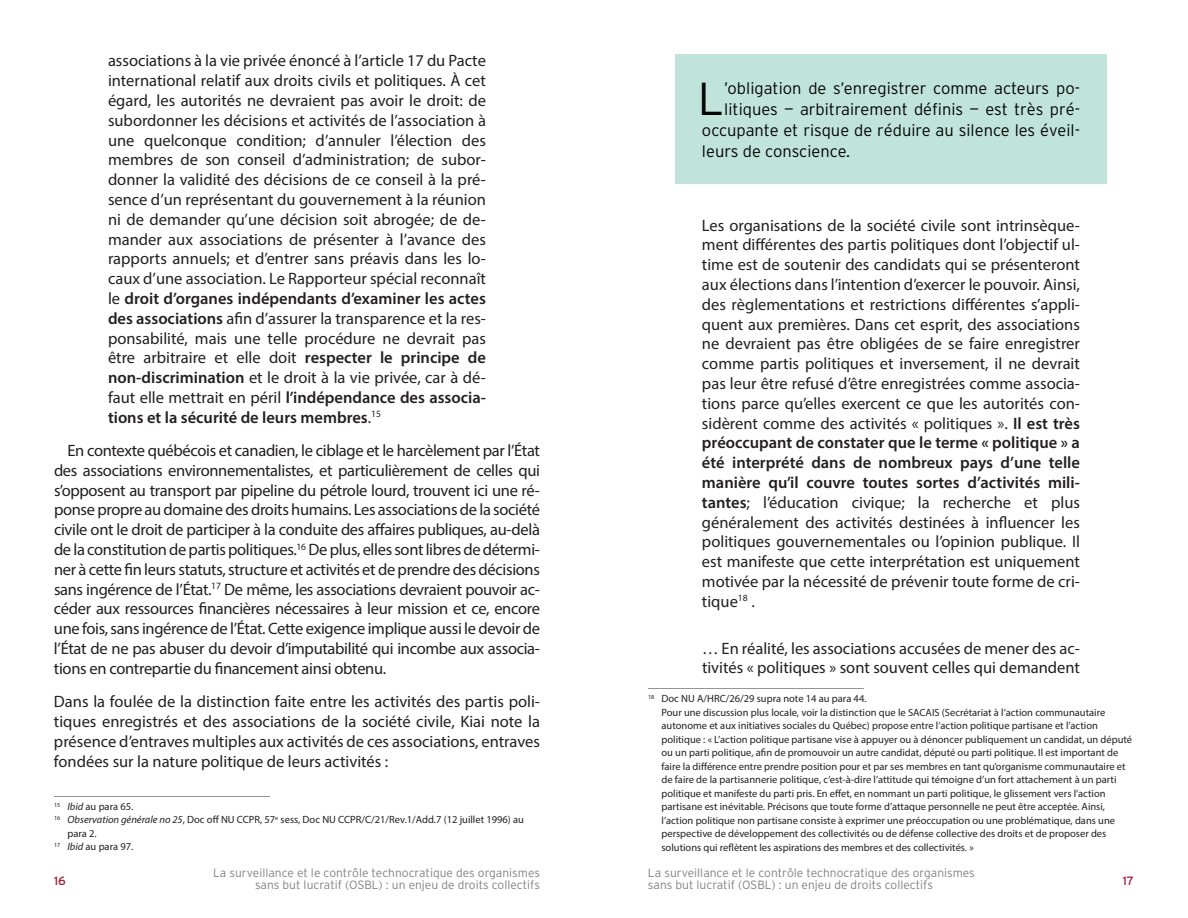
<style>
.page{position:relative;width:1188px;height:918px;background:#fff}
.page>*{position:absolute;margin:0;border:0;box-sizing:border-box;transform-origin:0 0}
.t1{font:300 46.2px "Interstate";color:#040503}
.t2{font:16.5px/19.8px "Myriad Pro";color:#231f20;text-align:justify}
.t3{font:300 16.5px "Interstate";color:#040503}
.t4{font:300 12px/12px "Interstate";color:#808285;text-align:right}
.t5{font:12px "Interstate";color:#9d1b32}
.t6{font:10.5px/13.5px "Myriad Pro";color:#231f20}
.s1{font-weight:600}
.s2{font-style:italic}
</style>
<div class="page">
<div style="left:675px;top:54px;width:432px;height:130px;background:#c0e3da"></div>
<hr style="left:648px;top:688px;width:216px;height:1px;background:#939598">
<hr style="left:54px;top:796px;width:216px;height:1px;background:#939598">
<p class="t2" style="left:108px;top:51px;width:380px">associations à la vie privée énoncé à l’article 17 du Pacte international relatif aux droits civils et politiques. À cet égard, les autorités ne devraient pas avoir le droit: de subordonner les décisions et activités de l’association à une quelconque condition; d’annuler l’élection des membres de son conseil d’administration; de subor&shy;donner la validité des décisions de ce conseil à la pré&shy;sence d’un représentant du gouvernement à la réunion ni de demander qu’une décision soit abrogée; de de&shy;mander aux associations de présenter à l’avance des rapports annuels; et d’entrer sans préavis dans les lo&shy;caux d’une association. Le Rapporteur spécial reconnaît le <span class="s1">droit d’organes indépendants d’examiner les actes des associations</span> afin d’assurer la transparence et la res&shy;ponsabilité, mais une telle procédure ne devrait pas être arbitraire et elle doit <span class="s1">respecter le principe de non-discrimination</span> et le droit à la vie privée, car à dé&shy;faut elle mettrait en péril <span class="s1">l’indépendance des associa&shy;tions et la sécurité de leurs membres</span>.<sup>15</sup></p>
<p class="t2" style="left:54px;top:440px;width:488px;text-indent:14px">En contexte québécois et canadien, le ciblage et le harcèlement par l’État des associations environnementalistes, et particulièrement de celles qui s’opposent au transport par pipeline du pétrole lourd, trouvent ici une ré&shy;ponse propre au domaine des droits humains. Les associations de la société civile ont le droit de participer à la conduite des affaires publiques, au-delà de la constitution de partis politiques.<sup>16</sup> De plus, elles sont libres de détermi&shy;ner à cette fin leurs statuts, structure et activités et de prendre des décisions sans ingérence de l’État.<sup>17</sup> De même, les associations devraient pouvoir ac&shy;céder aux ressources financières nécessaires à leur mission et ce, encore une fois, sans ingérence de l’État. Cette exigence implique aussi le devoir de l’État de ne pas abuser du devoir d’imputabilité qui incombe aux associa&shy;tions en contrepartie du financement ainsi obtenu.</p>
<p class="t2" style="left:54px;top:691px;width:488px">Dans la foulée de la distinction faite entre les activités des partis poli&shy;tiques enregistrés et des associations de la société civile, Kiai note la présence d’entraves multiples aux activités de ces associations, entraves fondées sur la nature politique de leurs activités :</p>
<p class="t6" style="left:54px;top:800px;width:81px"><sup>15</sup> <span class="s2">Ibid</span> au para 65.</p>
<p class="t6" style="left:54px;top:813px;width:472px"><sup>16</sup> <span class="s2">Observation générale no 25</span>, Doc off NU CCPR, 57<sup>e</sup> sess, Doc NU CCPR/C/21/Rev.1/Add.7 (12 juillet 1996) au</p>
<p class="t6" style="left:67px;top:827px;width:31px">para 2.</p>
<p class="t6" style="left:54px;top:840px;width:81px"><sup>17</sup> <span class="s2">Ibid</span> au para 97.</p>
<h1 class="t1" style="left:698px;top:73px;width:28px">L</h1>
<p class="t3" style="left:724px;top:79px;width:357px">’obligation de s’enregistrer comme acteurs po-</p>
<p class="t3" style="left:724px;top:100px;width:357px">litiques — arbitrairement définis — est très pré-</p>
<p class="t3" style="left:702px;top:121px;width:380px">occupante et risque de réduire au silence les éveil-</p>
<p class="t3" style="left:702px;top:142px;width:150px">leurs de conscience.</p>
<p class="t2" style="left:702px;top:215px;width:380px">Les organisations de la société civile sont intrinsèque&shy;ment différentes des partis politiques dont l’objectif ul&shy;time est de soutenir des candidats qui se présenteront aux élections dans l’intention d’exercer le pouvoir. Ainsi, des règlementations et restrictions différentes s’appli&shy;quent aux premières. Dans cet esprit, des associations ne devraient pas être obligées de se faire enregistrer comme partis politiques et inversement, il ne devrait pas leur être refusé d’être enregistrées comme associa&shy;tions parce qu’elles exercent ce que les autorités con&shy;sidèrent comme des activités « politiques ». <span class="s1">Il est très préoccupant de constater que le terme « politique » a été interprété dans de nombreux pays d’une telle manière qu’il couvre toutes sortes d’activités mili&shy;tantes</span>; l’éducation civique; la recherche et plus généralement des activités destinées à influencer les politiques gouvernementales ou l’opinion publique. Il est manifeste que cette interprétation est uniquement motivée par la nécessité de prévenir toute forme de cri&shy;tique<sup>18</sup> .</p>
<p class="t2" style="left:702px;top:638px;width:380px">… En réalité, les associations accusées de mener des ac&shy;tivités « politiques » sont souvent celles qui demandent</p>
<p class="t6" style="left:662px;top:692px;width:472px;text-indent:-14px"><sup>18</sup> Doc NU A/HRC/26/29 supra note 14 au para 44.<br>Pour une discussion plus locale, voir la distinction que le SACAIS (Secrétariat à l’action communautaire autonome et aux initiatives sociales du Québec) propose entre l’action politique partisane et l’action politique : « L’action politique partisane vise à appuyer ou à dénoncer publiquement un candidat, un député ou un parti politique, afin de promouvoir un autre candidat, député ou parti politique. Il est important de faire la différence entre prendre position pour et par ses membres en tant qu’organisme communautaire et de faire de la partisannerie politique, c’est-à-dire l’attitude qui témoigne d’un fort attachement à un parti politique et manifeste du parti pris. En effet, en nommant un parti politique, le glissement vers l’action partisane est inévitable. Précisons que toute forme d’attaque personnelle ne peut être acceptée. Ainsi, l’action politique non partisane consiste à exprimer une préoccupation ou une problématique, dans une perspective de développement des collectivités ou de défense collective des droits et de proposer des solutions qui reflètent les aspirations des membres et des collectivités. »</p>
<p class="t4" style="left:213px;top:867px;width:328px">La surveillance et le contrôle technocratique des organismes sans but lucratif (OSBL) : un enjeu de droits collectifs</p>
<p class="t4" style="left:648px;top:867px;width:328px;text-align:left">La surveillance et le contrôle technocratique des organismes sans but lucratif (OSBL) : un enjeu de droits collectifs</p>
<p class="t5" style="left:54px;top:874px;width:13px">16</p>
<p class="t5" style="left:1123px;top:874px;width:13px">17</p>
</div>
